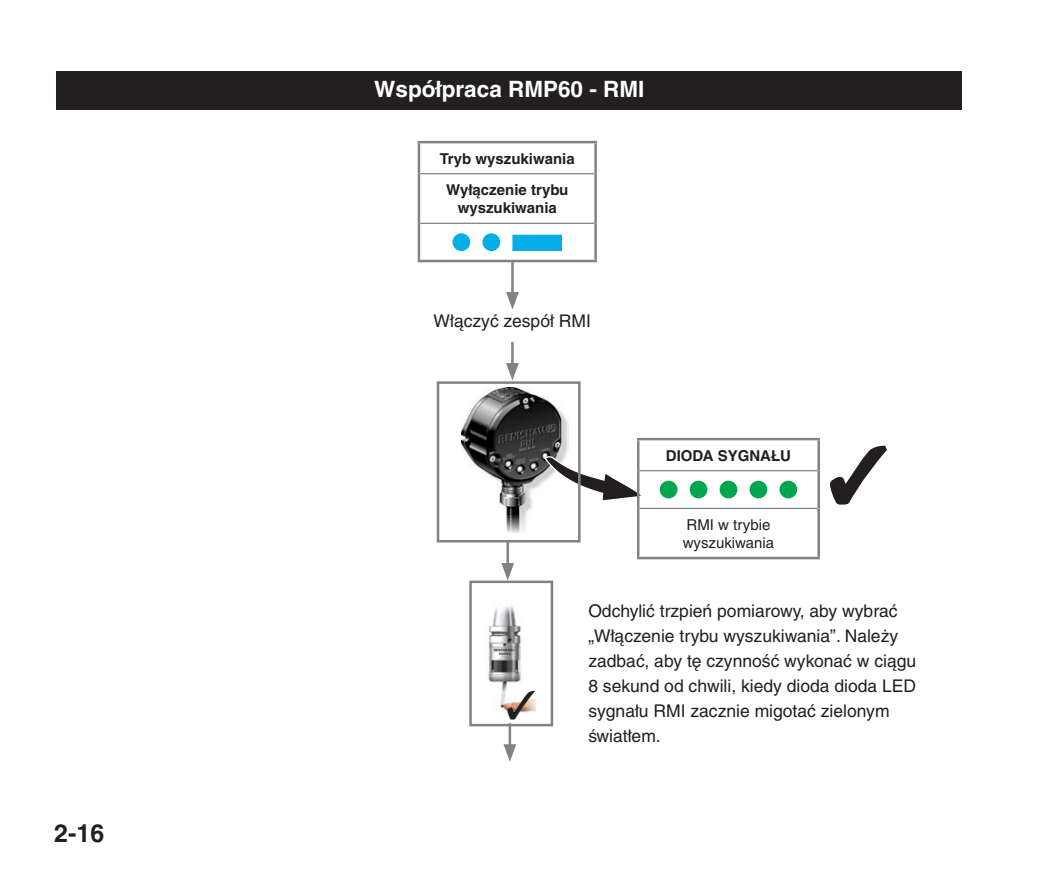
<style>
.page{position:relative;width:1049px;height:886px;background:#fff}
.page>*{position:absolute;margin:0;border:0;box-sizing:border-box;transform-origin:0 0}
.t1{font:700 25px "Helvetica";color:#231f20}
.t2{font:700 22.5px "Helvetica CE";color:#fff}
.Body_Text_1{font:17.5px/25px "Helvetica CE";color:#231f20}
.Body_Text_1-2{font:700 15px/18px "Helvetica CE";color:#231f20;text-align:center}
.t3{font:15px/18px "Helvetica CE";color:#231f20}
</style>
<div class="page">
<img style="left:462px;top:387px;width:107px;height:146px">
<svg style="left:543px;top:455px;width:102px;height:47px"></svg>
<div style="left:437px;top:381px;width:144px;height:161px;border:2px solid #808285"></div>
<img style="left:486px;top:606px;width:36px;height:105px">
<div style="left:469px;top:580px;width:84px;height:146px;border:2px solid #808285"></div>
<hr style="left:420px;top:173px;width:174px;height:1px;background:#808285">
<hr style="left:420px;top:223px;width:174px;height:1px;background:#808285">
<hr style="left:418px;top:141px;width:179px;height:2px;background:#808285">
<hr style="left:418px;top:143px;width:2px;height:31px;background:#808285">
<hr style="left:594px;top:143px;width:3px;height:31px;background:#808285">
<hr style="left:418px;top:174px;width:2px;height:49px;background:#808285">
<hr style="left:594px;top:174px;width:3px;height:49px;background:#808285">
<hr style="left:418px;top:223px;width:2px;height:37px;background:#808285">
<hr style="left:594px;top:223px;width:3px;height:37px;background:#808285">
<hr style="left:418px;top:260px;width:179px;height:2px;background:#808285">
<div style="left:454px;top:235px;width:15px;height:15px;background:#03ade5;border-radius:50%"></div>
<div style="left:452px;top:233px;width:18px;height:18px;border:2px solid #03ade5;border-radius:50%"></div>
<div style="left:484px;top:235px;width:15px;height:15px;background:#03ade5;border-radius:50%"></div>
<div style="left:482px;top:233px;width:18px;height:18px;border:2px solid #03ade5;border-radius:50%"></div>
<div style="left:512px;top:235px;width:50px;height:16px;background:#03ade5"></div>
<hr style="left:511px;top:261px;width:3px;height:35px;background:#808285">
<svg style="left:506px;top:292px;width:13px;height:17px"></svg>
<hr style="left:511px;top:342px;width:3px;height:25px;background:#808285">
<svg style="left:506px;top:363px;width:13px;height:17px"></svg>
<hr style="left:506px;top:542px;width:3px;height:25px;background:#808285">
<svg style="left:501px;top:563px;width:13px;height:17px"></svg>
<hr style="left:509px;top:723px;width:2px;height:25px;background:#808285">
<svg style="left:503px;top:744px;width:13px;height:18px"></svg>
<hr style="left:639px;top:470px;width:178px;height:1px;background:#808285">
<hr style="left:639px;top:508px;width:178px;height:1px;background:#808285">
<hr style="left:637px;top:438px;width:183px;height:2px;background:#808285">
<hr style="left:637px;top:440px;width:2px;height:31px;background:#808285">
<hr style="left:817px;top:440px;width:3px;height:31px;background:#808285">
<hr style="left:637px;top:471px;width:2px;height:37px;background:#808285">
<hr style="left:817px;top:471px;width:3px;height:37px;background:#808285">
<hr style="left:637px;top:508px;width:2px;height:49px;background:#808285">
<hr style="left:817px;top:508px;width:3px;height:49px;background:#808285">
<hr style="left:637px;top:557px;width:183px;height:2px;background:#808285">
<div style="left:661px;top:482px;width:15px;height:15px;background:#00a54f;border-radius:50%"></div>
<div style="left:660px;top:481px;width:17px;height:17px;border:2px solid #00a54f;border-radius:50%"></div>
<div style="left:691px;top:482px;width:15px;height:15px;background:#00a54f;border-radius:50%"></div>
<div style="left:690px;top:481px;width:17px;height:17px;border:2px solid #00a54f;border-radius:50%"></div>
<div style="left:721px;top:482px;width:15px;height:15px;background:#00a54f;border-radius:50%"></div>
<div style="left:719px;top:481px;width:18px;height:17px;border:2px solid #00a54f;border-radius:50%"></div>
<div style="left:751px;top:482px;width:15px;height:15px;background:#00a54f;border-radius:50%"></div>
<div style="left:749px;top:481px;width:18px;height:17px;border:2px solid #00a54f;border-radius:50%"></div>
<div style="left:781px;top:482px;width:15px;height:15px;background:#00a54f;border-radius:50%"></div>
<div style="left:779px;top:481px;width:18px;height:17px;border:2px solid #00a54f;border-radius:50%"></div>
<div style="left:57px;top:71px;width:905px;height:39px;background:#231f20"></div>
<svg style="left:507px;top:691px;width:28px;height:22px"></svg>
<svg style="left:830px;top:445px;width:57px;height:60px"></svg>
<h1 class="t1" style="left:54px;top:817px;width:52px">2-16</h1>
<p class="t2" style="left:374px;top:77px;width:272px">Współpraca RMP60 - RMI</p>
<p class="Body_Text_1-2" style="left:440px;top:149px;width:136px">Tryb wyszukiwania</p>
<p class="Body_Text_1-2" style="left:446px;top:181px;width:124px">Wyłączenie trybu wyszukiwania</p>
<p class="Body_Text_1" style="left:434px;top:308px;width:159px">Włączyć zespół RMI</p>
<p class="Body_Text_1-2" style="left:666px;top:446px;width:127px">DIODA SYGNAŁU</p>
<p class="t3" style="left:683px;top:516px;width:93px">RMI w trybie wyszukiwania</p>
<p class="Body_Text_1" style="left:588px;top:598px;width:329px">Odchylić trzpień pomiarowy, aby wybrać „Włączenie trybu wyszukiwania”. Należy zadbać, aby tę czynność wykonać w ciągu 8 sekund od chwili, kiedy dioda dioda LED sygnału RMI zacznie migotać zielonym światłem.</p>
</div>
